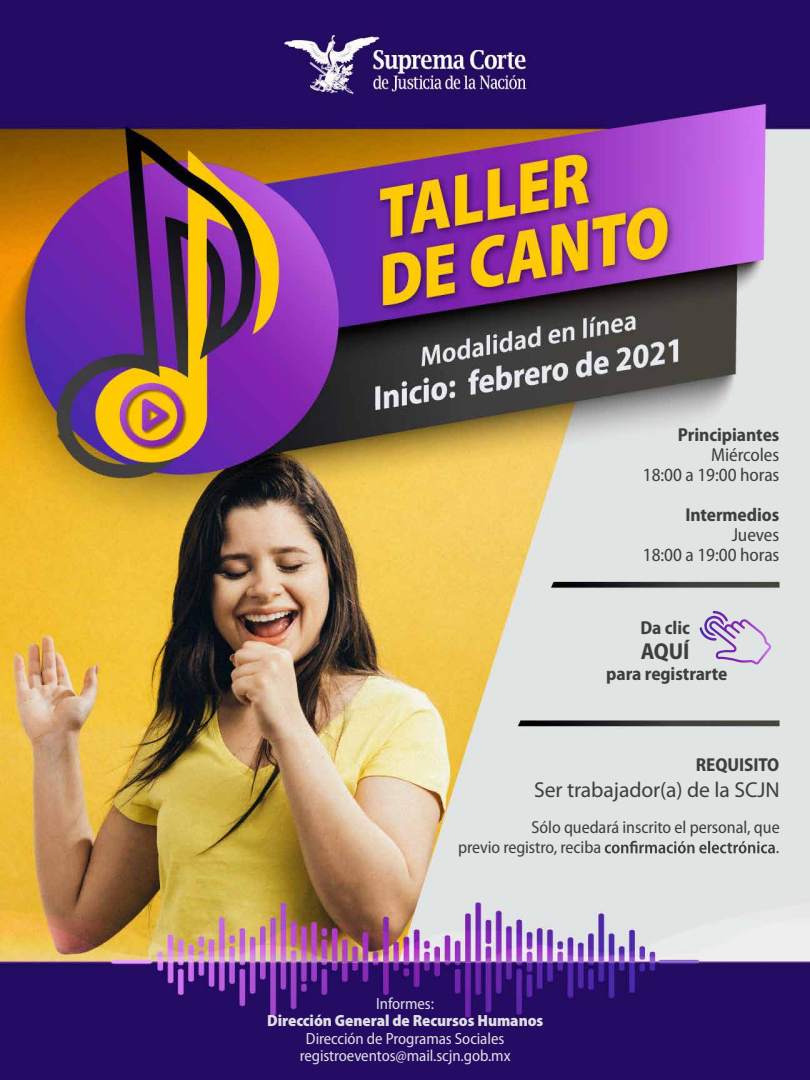
<style>
.page{position:relative;width:810px;height:1080px;background:#fff}
.page>*{position:absolute;margin:0;border:0;box-sizing:border-box;transform-origin:0 0}
.t1{font:700 semi-condensed 23.12px "Myriad Pro";color:#3e3e3e}
.t2{font:21.62px "Myriad Pro";letter-spacing:-.005em;color:#3e3e3e}
.t3{font:700 semi-condensed 18.75px "Myriad Pro";letter-spacing:-.005em;color:#3e3e3e}
.t4{font:semi-condensed 18.75px/20px "Myriad Pro";letter-spacing:-.005em;color:#3e3e3e;text-align:right}
.t5{font:semi-condensed 17.5px/20px "Myriad Pro";letter-spacing:-.005em;color:#3e3e3e}
.t6{font:semi-condensed 16.25px/17.5px "Myriad Pro";letter-spacing:-.005em;color:#e0dfe3;text-align:center}
.t7{font:900 semi-condensed 16.25px "Myriad Pro";letter-spacing:-.005em;color:#e0dfe3}
</style>
<div class="page">
<img style="left:0;top:0;width:810px;height:1080px">
<svg style="left:605px;top:841px;width:170px;height:12px;background:#a5a8a7"></svg>
<svg style="left:700px;top:611px;width:72px;height:54px;background:#cdc2da"></svg>
<p class="t3" style="left:678px;top:423px;width:103px">Principiantes</p>
<p class="t4" style="left:643px;top:445px;width:138px">Miércoles<br>18:00 a 19:00 horas</p>
<p class="t3" style="left:685px;top:503px;width:95px">Intermedios</p>
<p class="t4" style="left:643px;top:525px;width:138px">Jueves<br>18:00 a 19:00 horas</p>
<p class="t3" style="left:640px;top:615px;width:51px">Da clic</p>
<h1 class="t1" style="left:641px;top:636px;width:50px">AQUÍ</h1>
<p class="t3" style="left:606px;top:662px;width:123px">para registrarte</p>
<p class="t3" style="left:696px;top:752px;width:85px">REQUISITO</p>
<h2 class="t2" style="left:534px;top:776px;width:247px">Ser trabajador(a) de la SCJN</h2>
<p class="t5" style="left:458px;top:817px;width:323px;text-indent:74px">Sólo quedará inscrito el personal, que previo registro, reciba</p>
<p class="t5" style="left:776px;top:837px;width:5px">.</p>
<p class="t6" style="left:376px;top:994px;width:60px">Informes:</p>
<p class="t7" style="left:267px;top:1010px;width:278px">Dirección General de Recursos Humanos</p>
<p class="t6" style="left:300px;top:1029px;width:212px">Dirección de Programas Sociales registroeventos@mail.scjn.gob.mx</p>
</div>
